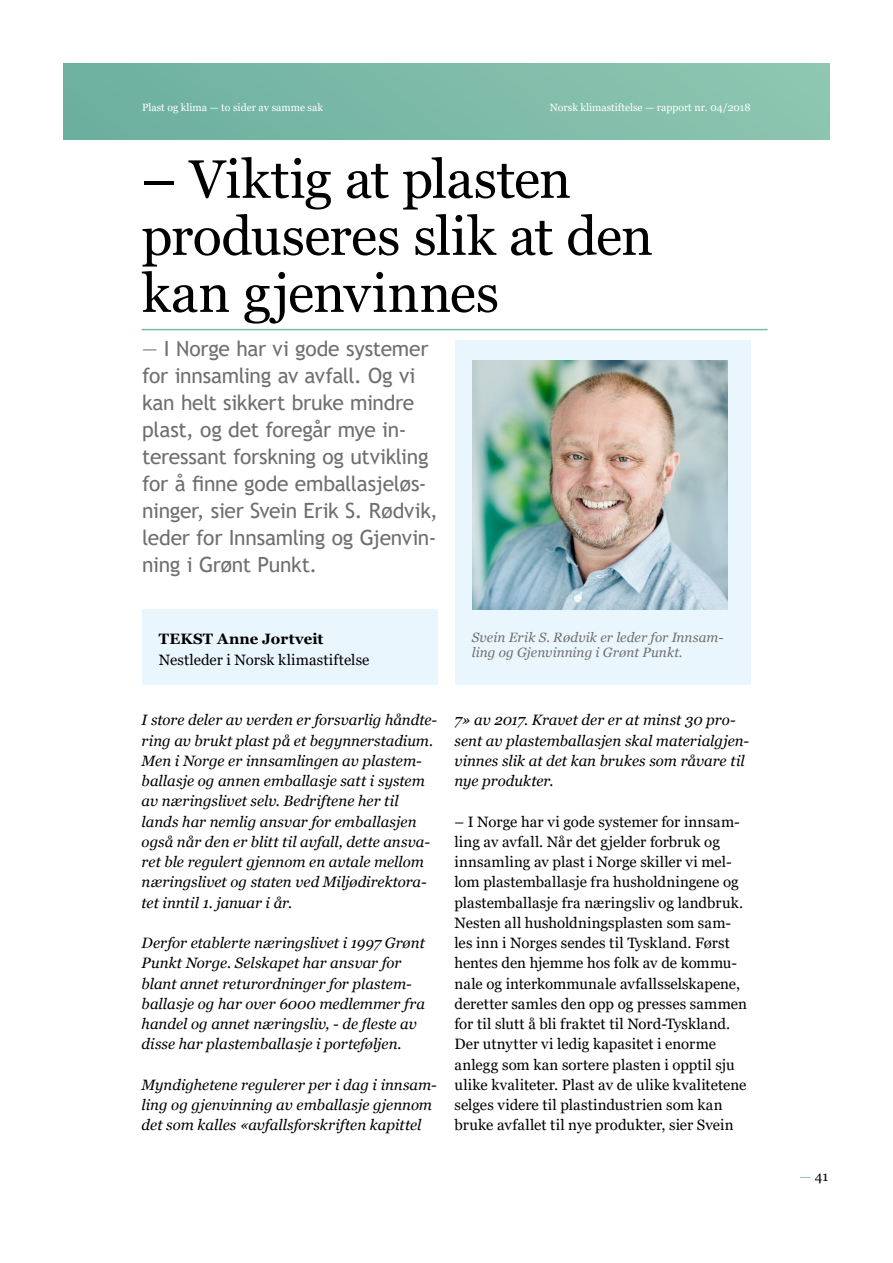
<style>
.page{position:relative;width:893px;height:1263px;background:#fff}
.page>*{position:absolute;margin:0;border:0;box-sizing:border-box;transform-origin:0 0}
.t1{font:54px/57px "Georgia";letter-spacing:-.01em;color:#000}
.t2{font:21px/27px "Trebuchet MS";letter-spacing:-.015em;color:#706f6f}
.t3{font:italic 15px/20.2px "Georgia";color:#000}
.t4{font:15px/20.2px "Georgia";letter-spacing:.005em;color:#000}
.t5{font:700 15px "Georgia";letter-spacing:.005em;color:#000}
.t6{font:italic 13.5px/15px "Georgia";letter-spacing:.005em;color:#706f6f}
.t7{font:13.5px "Georgia";color:#000}
.t8{font:10.5px "Georgia";color:#fff}
.s1{color:#6fc09f}
</style>
<div class="page">
<div style="left:64px;top:64px;width:765px;height:75px;background:linear-gradient(to right,#6caf9f,#8ec6b1)"></div>
<hr style="left:142px;top:329px;width:626px;height:1px;background:#6fc09f">
<div style="left:455px;top:341px;width:296px;height:344px;background:#eaf6fe"></div>
<div style="left:142px;top:609px;width:295px;height:76px;background:#eaf6fe"></div>
<img style="left:472px;top:361px;width:255px;height:248px">
<p class="t8" style="left:142px;top:101px;width:183px">Plast og klima — to sider av samme sak</p>
<p class="t8" style="left:550px;top:101px;width:202px">Norsk klimastiftelse — rapport nr. 04/2018</p>
<h1 class="t1" style="left:142px;top:152px;width:513px">– Viktig at plasten produseres slik at den kan gjenvinnes</h1>
<p class="t2" style="left:142px;top:335px;width:297px">— I Norge har vi gode systemer for innsamling av avfall. Og vi kan helt sikkert bruke mindre plast, og det foregår mye in&shy;teressant forskning og utvikling for å finne gode emballasjeløs&shy;ninger, sier Svein Erik S. Rødvik, leder for Innsamling og Gjenvin&shy;ning i Grønt Punkt.</p>
<p class="t5" style="left:159px;top:629px;width:166px">TEKST Anne Jortveit</p>
<p class="t4" style="left:159px;top:650px;width:212px">Nestleder i Norsk klimastiftelse</p>
<p class="t6" style="left:472px;top:630px;width:253px">Svein Erik S. Rødvik er leder for Innsam&shy;ling og Gjenvinning i Grønt Punkt.</p>
<p class="t3" style="left:142px;top:710px;width:297px">I store deler av verden er forsvarlig håndte&shy;ring av brukt plast på et begynnerstadium.<br>Men i Norge er innsamlingen av plastem&shy;ballasje og annen emballasje satt i system av næringslivet selv. Bedriftene her til lands har nemlig ansvar for emballasjen også når den er blitt til avfall, dette ansva&shy;ret ble regulert gjennom en avtale mellom næringslivet og staten ved Miljødirektora&shy;tet inntil 1. januar i år.</p>
<p class="t3" style="left:142px;top:933px;width:285px">Derfor etablerte næringslivet i 1997 Grønt Punkt Norge. Selskapet har ansvar for blant annet returordninger for plastem&shy;ballasje og har over 6000 medlemmer fra handel og annet næringsliv, - de fleste av disse har plastemballasje i porteføljen.</p>
<p class="t3" style="left:142px;top:1075px;width:297px">Myndighetene regulerer per i dag i innsam&shy;ling og gjenvinning av emballasje gjennom det som kalles «avfallsforskriften kapittel</p>
<p class="t3" style="left:454px;top:710px;width:296px">7» av 2017. Kravet der er at minst 30 pro&shy;sent av plastemballasjen skal materialgjen&shy;vinnes slik at det kan brukes som råvare til nye produkter.</p>
<p class="t4" style="left:454px;top:812px;width:294px">– I Norge har vi gode systemer for innsam&shy;ling av avfall. Når det gjelder forbruk og innsamling av plast i Norge skiller vi mel&shy;lom plastemballasje fra husholdningene og plastemballasje fra næringsliv og landbruk.<br>Nesten all husholdningsplasten som sam&shy;les inn i Norges sendes til Tyskland. Først hentes den hjemme hos folk av de kommu&shy;nale og interkommunale avfallsselskapene, deretter samles den opp og presses sammen for til slutt å bli fraktet til Nord-Tyskland.<br>Der utnytter vi ledig kapasitet i enorme anlegg som kan sortere plasten i opptil sju ulike kvaliteter. Plast av de ulike kvalitetene selges videre til plastindustrien som kan bruke avfallet til nye produkter, sier Svein</p>
<p class="t7" style="left:800px;top:1168px;width:30px"><span class="s1">—</span> 41</p>
</div>
